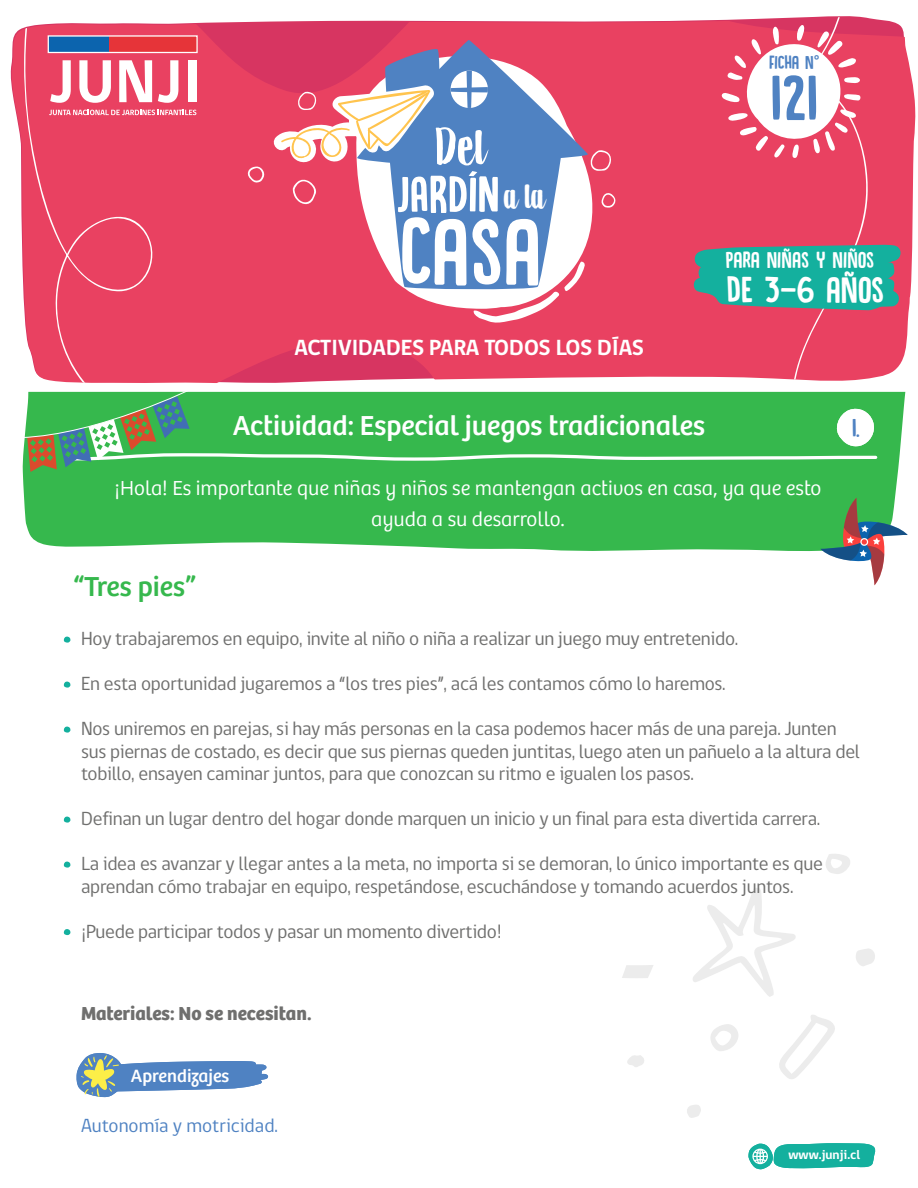
<style>
.page{position:relative;width:918px;height:1188px;background:#fff}
.page>*{position:absolute;margin:0;border:0;box-sizing:border-box;transform-origin:0 0}
.t1{font:99.6px "DK Canoodle";color:#fff}
.t2{font:67.5px "DK Canoodle";color:#4f82c2}
.t3{font:57.45px "DK Aiguille";color:#fff}
.t4{font:53.7px "DK Canoodle";color:#fff}
.t5{font:38.55px "DK Canoodle";color:#fff}
.t6{font:28.5px "Bree";color:#fff}
.t7{font:28.5px "Bree";color:#36b84d}
.t8{font:26.7px "DK Canoodle";color:#4f82c2}
.t9{font:23.85px "DK Canoodle";color:#fff}
.t10{font:700 22.5px "gob CL";letter-spacing:-.01em;color:#fff}
.t11{font:300 21px/30.9px "Bree";color:#fff;text-align:center}
.t12{font:19.5px/22.5px "gob CL";letter-spacing:-.015em;color:#6f6f6e}
.t13{font:700 19.5px "Bree";color:#6f6f6e}
.t14{font:19.5px "gob CL";color:#4f82c2}
.t15{font:19.5px "DK Canoodle";letter-spacing:-.01em;color:#4f82c2}
.t16{font:18.45px "Bree";color:#fff}
.t17{font:700 13.05px "gob CL";color:#fff}
.s1{font-family:"Bree"}
.s2{font-family:"DK Aiguille";font-size:39.9px}
.s3{color:#14b09e}
</style>
<div class="page">
<svg style="left:693px;top:888px;width:103px;height:109px"></svg>
<svg style="left:779px;top:1015px;width:56px;height:64px"></svg>
<svg style="left:710px;top:1024px;width:28px;height:27px"></svg>
<svg style="left:826px;top:854px;width:24px;height:20px"></svg>
<svg style="left:856px;top:948px;width:19px;height:18px"></svg>
<svg style="left:627px;top:1055px;width:17px;height:12px"></svg>
<svg style="left:687px;top:1105px;width:14px;height:13px"></svg>
<svg style="left:622px;top:965px;width:31px;height:13px"></svg>
<div style="left:23px;top:392px;width:882px;height:159px;background:#36b84d"></div>
<svg style="left:10px;top:18px;width:906px;height:363px;background:#ea5b78"></svg>
<div style="left:619px;top:17px;width:249px;height:364px;background:#e94161"></div>
<svg style="left:24px;top:18px;width:321px;height:365px;background:#e74666"></svg>
<svg style="left:50px;top:60px;width:21px;height:43px"></svg>
<svg style="left:79px;top:60px;width:32px;height:43px"></svg>
<svg style="left:119px;top:60px;width:33px;height:42px"></svg>
<svg style="left:158px;top:60px;width:20px;height:43px"></svg>
<div style="left:188px;top:60px;width:8px;height:42px;background:#fff"></div>
<svg style="left:49px;top:110px;width:147px;height:5px"></svg>
<svg style="left:47px;top:35px;width:151px;height:19px;background:#a4627e"></svg>
<svg style="left:355px;top:54px;width:239px;height:255px;fill:#e94161"></svg>
<svg style="left:357px;top:40px;width:232px;height:251px;fill:#4f82c2"></svg>
<svg style="left:451px;top:71px;width:37px;height:37px"></svg>
<svg style="left:247px;top:84px;width:190px;height:120px"></svg>
<svg style="left:473px;top:262px;width:113px;height:61px"></svg>
<svg style="left:601px;top:193px;width:16px;height:15px"></svg>
<svg style="left:590px;top:150px;width:21px;height:21px"></svg>
<svg style="left:722px;top:25px;width:140px;height:133px"></svg>
<svg style="left:694px;top:245px;width:207px;height:65px;background:#2da296"></svg>
<svg style="left:64px;top:637px;width:6px;height:6px"></svg>
<svg style="left:64px;top:682px;width:6px;height:6px"></svg>
<svg style="left:64px;top:817px;width:6px;height:6px"></svg>
<svg style="left:64px;top:727px;width:6px;height:6px"></svg>
<svg style="left:64px;top:862px;width:6px;height:6px"></svg>
<svg style="left:748px;top:1143px;width:128px;height:26px;background:#3fbeb0"></svg>
<svg style="left:76px;top:1053px;width:192px;height:45px"></svg>
<svg style="left:820px;top:498px;width:88px;height:87px"></svg>
<svg style="left:22px;top:391px;width:857px;height:81px;background:#49ba5c"></svg>
<svg style="left:64px;top:929px;width:6px;height:6px"></svg>
<p class="t15" style="left:769px;top:52px;width:52px">FICHA N<span class="s1">°</span></p>
<h3 class="t3" style="left:435px;top:116px;width:53px">Del</h3>
<h3 class="t4" style="left:396px;top:167px;width:150px">JARDÍN<span class="s2">a la</span></h3>
<h1 class="t1" style="left:399px;top:200px;width:143px">CASA</h1>
<p class="t10" style="left:294px;top:332px;width:351px">ACTIVIDADES PARA TODOS LOS DÍAS</p>
<h2 class="t2" style="left:771px;top:63px;width:49px">121</h2>
<p class="t9" style="left:725px;top:248px;width:150px">PARA NIÑAS Y NIÑOS</p>
<h3 class="t5" style="left:726px;top:270px;width:159px">DE 3-6 AÑOS</h3>
<h3 class="t6" style="left:233px;top:408px;width:474px">Actividad: Especial juegos tradicionales</h3>
<p class="t11" style="left:115px;top:473px;width:708px">¡Hola! Es importante que niñas y niños se mantengan activos en casa, ya que esto ayuda a su desarrollo.</p>
<h3 class="t8" style="left:849px;top:414px;width:12px"><span class="s3">2</span>1.</h3>
<h3 class="t7" style="left:73px;top:570px;width:124px">“Tres pies”</h3>
<p class="t12" style="left:81px;top:628px;width:659px">Hoy trabajaremos en equipo, invite al niño o niña a realizar un juego muy entretenido.</p>
<p class="t12" style="left:81px;top:673px;width:646px">En esta oportunidad jugaremos a “los tres pies”, acá les contamos cómo lo haremos.</p>
<p class="t12" style="left:81px;top:718px;width:780px">Nos uniremos en parejas, si hay más personas en la casa podemos hacer más de una pareja. Junten sus piernas de costado, es decir que sus piernas queden juntitas, luego aten un pañuelo a la altura del tobillo, ensayen caminar juntos, para que conozcan su ritmo e igualen los pasos.</p>
<p class="t12" style="left:81px;top:808px;width:741px">Definan un lugar dentro del hogar donde marquen un inicio y un final para esta divertida carrera.</p>
<p class="t12" style="left:81px;top:853px;width:743px">La idea es avanzar y llegar antes a la meta, no importa si se demoran, lo único importante es que aprendan cómo trabajar en equipo, respetándose, escuchándose y tomando acuerdos juntos.</p>
<p class="t12" style="left:81px;top:921px;width:422px">¡Puede participar todos y pasar un momento divertido!</p>
<p class="t13" style="left:81px;top:1001px;width:232px">Materiales: No se necesitan.</p>
<p class="t16" style="left:131px;top:1065px;width:100px">Aprendizajes</p>
<p class="t14" style="left:81px;top:1112px;width:198px">Autonomía y motricidad.</p>
<p class="t17" style="left:789px;top:1145px;width:73px">www.junji.cl</p>
</div>
